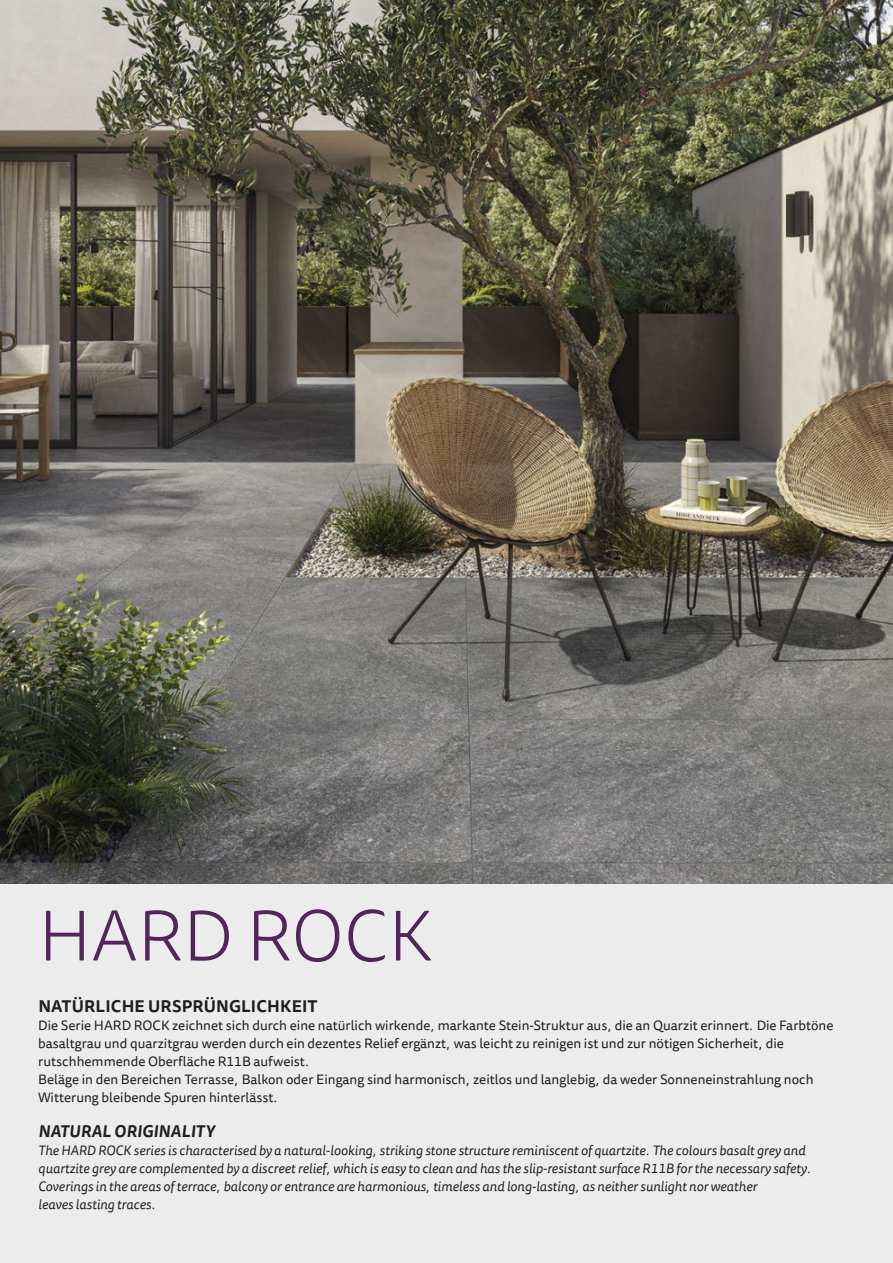
<style>
.page{position:relative;width:893px;height:1263px;background:#fff}
.page>*{position:absolute;margin:0;border:0;box-sizing:border-box;transform-origin:0 0}
.t1{font:300 72px "Tisa Sans Pro";color:#52255b}
.linksbuendig_Zabstan{font:700 16.5px "Tisa Sans Pro";letter-spacing:.01em;color:#20201e}
.linksbuendig_Zabstan-2{font:italic 700 16.5px "Tisa Sans Pro";letter-spacing:.01em;color:#20201e}
.linksbuendig_Zabstan-3{font:13.5px/18px "Tisa Sans Pro";color:#20201e}
.linksbuendig_Zabstan-4{font:italic 13.5px/18px "Tisa Sans Pro";color:#20201e}
</style>
<div class="page">
<div style="left:0;top:880px;width:893px;height:383px;background:#ececec"></div>
<img style="left:0;top:0;width:893px;height:883px">
<p class="t1" style="left:38px;top:889px;width:396px">HARD ROCK</p>
<p class="linksbuendig_Zabstan" style="left:38px;top:994px;width:281px">NATÜRLICHE URSPRÜNGLICHKEIT</p>
<p class="linksbuendig_Zabstan-3" style="left:38px;top:1017px;width:797px">Die Serie HARD ROCK zeichnet sich durch eine natürlich wirkende, markante Stein-Struktur aus, die an Quarzit erinnert. Die Farbtöne basaltgrau und quarzitgrau werden durch ein dezentes Relief ergänzt, was leicht zu reinigen ist und zur nötigen Sicherheit, die rutschhemmende Oberfläche R11B aufweist.</p>
<p class="linksbuendig_Zabstan-3" style="left:38px;top:1071px;width:777px">Beläge in den Bereichen Terrasse, Balkon oder Eingang sind harmonisch, zeitlos und langlebig, da weder Sonneneinstrahlung noch<br>Witterung bleibende Spuren hinterlässt.</p>
<p class="linksbuendig_Zabstan-2" style="left:38px;top:1119px;width:178px">NATURAL ORIGINALITY</p>
<p class="linksbuendig_Zabstan-4" style="left:38px;top:1141px;width:775px">The HARD ROCK series is characterised by a natural-looking, striking stone structure reminiscent of quartzite. The colours basalt grey and quartzite grey are complemented by a discreet relief, which is easy to clean and has the slip-resistant surface R11B for the necessary safety.</p>
<p class="linksbuendig_Zabstan-4" style="left:38px;top:1177px;width:720px">Coverings in the areas of terrace, balcony or entrance are harmonious, timeless and long-lasting, as neither sunlight nor weather leaves lasting traces.</p>
</div>
